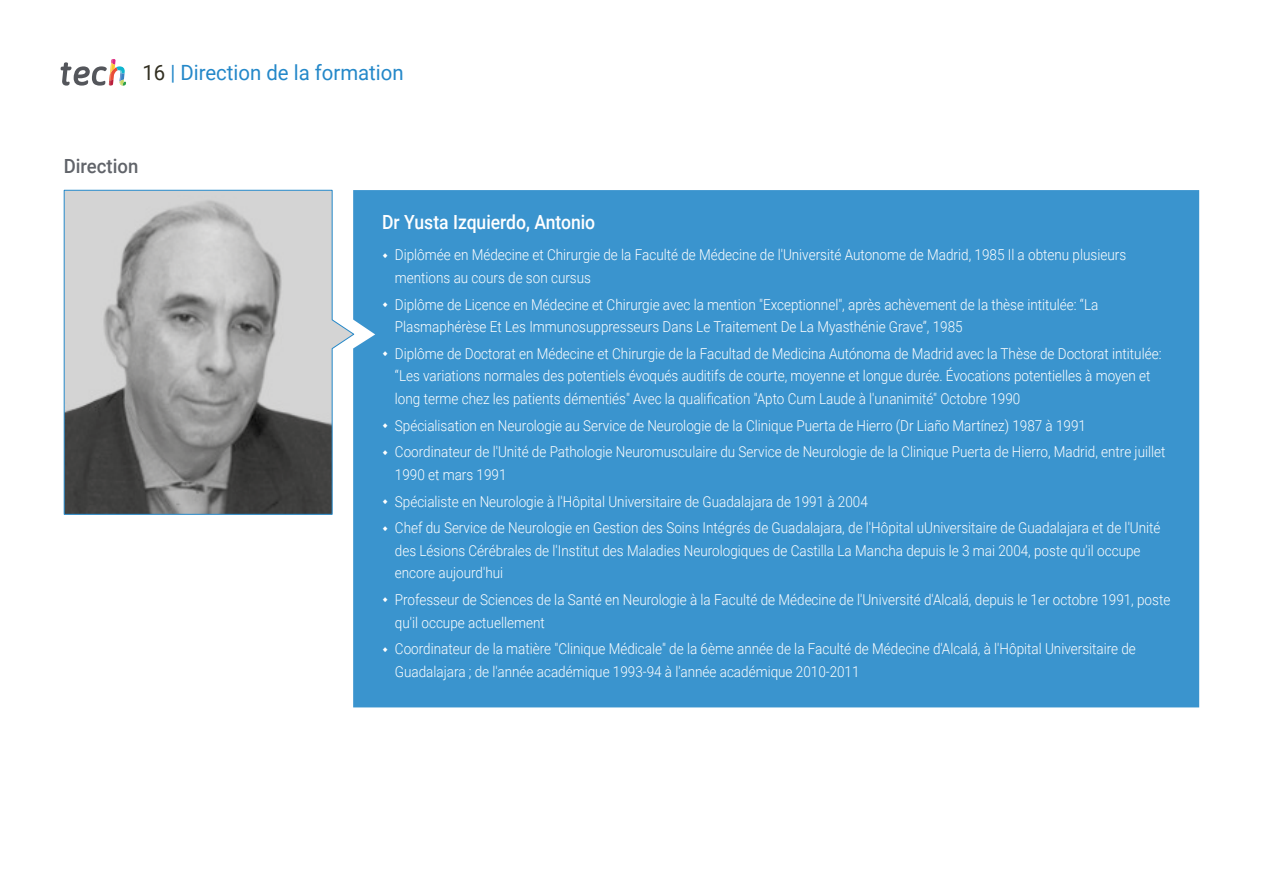
<style>
.page{position:relative;width:1263px;height:893px;background:#fff}
.page>*{position:absolute;margin:0;border:0;box-sizing:border-box;transform-origin:0 0}
.t1{font:21px "Roboto";color:#2488c9}
.t2{font:500 19.5px "Roboto";color:#fff;scale:.9 1}
.t3{font:500 19.5px "Roboto";color:#61646a;scale:.95 1}
.t4{font:300 15px/22.5px "Roboto";color:#fff;scale:.9 1}
.s1{color:#312e20}
</style>
<div class="page">
<svg style="left:61px;top:59px;width:65px;height:27px"></svg>
<div style="left:353px;top:190px;width:846px;height:517px;background:#3a94ce"></div>
<svg style="left:64px;top:190px;width:290px;height:325px;background:#a2a3a4"></svg>
<svg style="left:383px;top:253px;width:4px;height:5px"></svg>
<svg style="left:383px;top:302px;width:4px;height:5px"></svg>
<svg style="left:383px;top:351px;width:4px;height:5px"></svg>
<svg style="left:383px;top:423px;width:4px;height:5px"></svg>
<svg style="left:383px;top:450px;width:4px;height:5px"></svg>
<svg style="left:383px;top:499px;width:4px;height:5px"></svg>
<svg style="left:383px;top:526px;width:4px;height:5px"></svg>
<svg style="left:383px;top:597px;width:4px;height:5px"></svg>
<svg style="left:383px;top:647px;width:4px;height:5px"></svg>
<h1 class="t1" style="left:142px;top:57px;width:263px"><span class="s1">16</span> | Direction de la formation</h1>
<h2 class="t3" style="left:64px;top:152px;width:80px">Direction</h2>
<h2 class="t2" style="left:382px;top:208px;width:238px">Dr Yusta Izquierdo, Antonio</h2>
<p class="t4" style="left:395px;top:243px;width:814px">Diplômée en Médecine et Chirurgie de la Faculté de Médecine de l'Université Autonome de Madrid, 1985 Il a obtenu plusieurs mentions au cours de son cursus</p>
<p class="t4" style="left:395px;top:292px;width:783px">Diplôme de Licence en Médecine et Chirurgie avec la mention "Exceptionnel", après achèvement de la thèse intitulée: “La<br>Plasmaphérèse Et Les Immunosuppresseurs Dans Le Traitement De La Myasthénie Grave”, 1985</p>
<p class="t4" style="left:395px;top:342px;width:853px">Diplôme de Doctorat en Médecine et Chirurgie de la Facultad de Medicina Autónoma de Madrid avec la Thèse de Doctorat intitulée: ‘‘Les variations normales des potentiels évoqués auditifs de courte, moyenne et longue durée. Évocations potentielles à moyen et long terme chez les patients démentiés" Avec la qualification "Apto Cum Laude à l'unanimité" Octobre 1990</p>
<p class="t4" style="left:395px;top:411px;width:858px;line-height:26.7px">Spécialisation en Neurologie au Service de Neurologie de la Clinique Puerta de Hierro (Dr Liaño Martínez) 1987 à 1991<br>Coordinateur de l'Unité de Pathologie Neuromusculaire du Service de Neurologie de la Clinique Puerta de Hierro, Madrid, entre juillet</p>
<p class="t4" style="left:395px;top:461px;width:852px;line-height:26.7px">1990 et mars 1991<br>Spécialiste en Neurologie à l'Hôpital Universitaire de Guadalajara de 1991 à 2004<br>Chef du Service de Neurologie en Gestion des Soins Intégrés de Guadalajara, de l'Hôpital uUniversitaire de Guadalajara et de l'Unité</p>
<p class="t4" style="left:395px;top:539px;width:830px">des Lésions Cérébrales de l'Institut des Maladies Neurologiques de Castilla La Mancha depuis le 3 mai 2004, poste qu'il occupe encore aujourd'hui</p>
<p class="t4" style="left:395px;top:588px;width:863px">Professeur de Sciences de la Santé en Neurologie à la Faculté de Médecine de l'Université d'Alcalá, depuis le 1er octobre 1991, poste qu'il occupe actuellement</p>
<p class="t4" style="left:395px;top:637px;width:825px">Coordinateur de la matière "Clinique Médicale" de la 6ème année de la Faculté de Médecine d'Alcalá, à l'Hôpital Universitaire de<br>Guadalajara ; de l'année académique 1993-94 à l'année académique 2010-2011</p>
</div>
